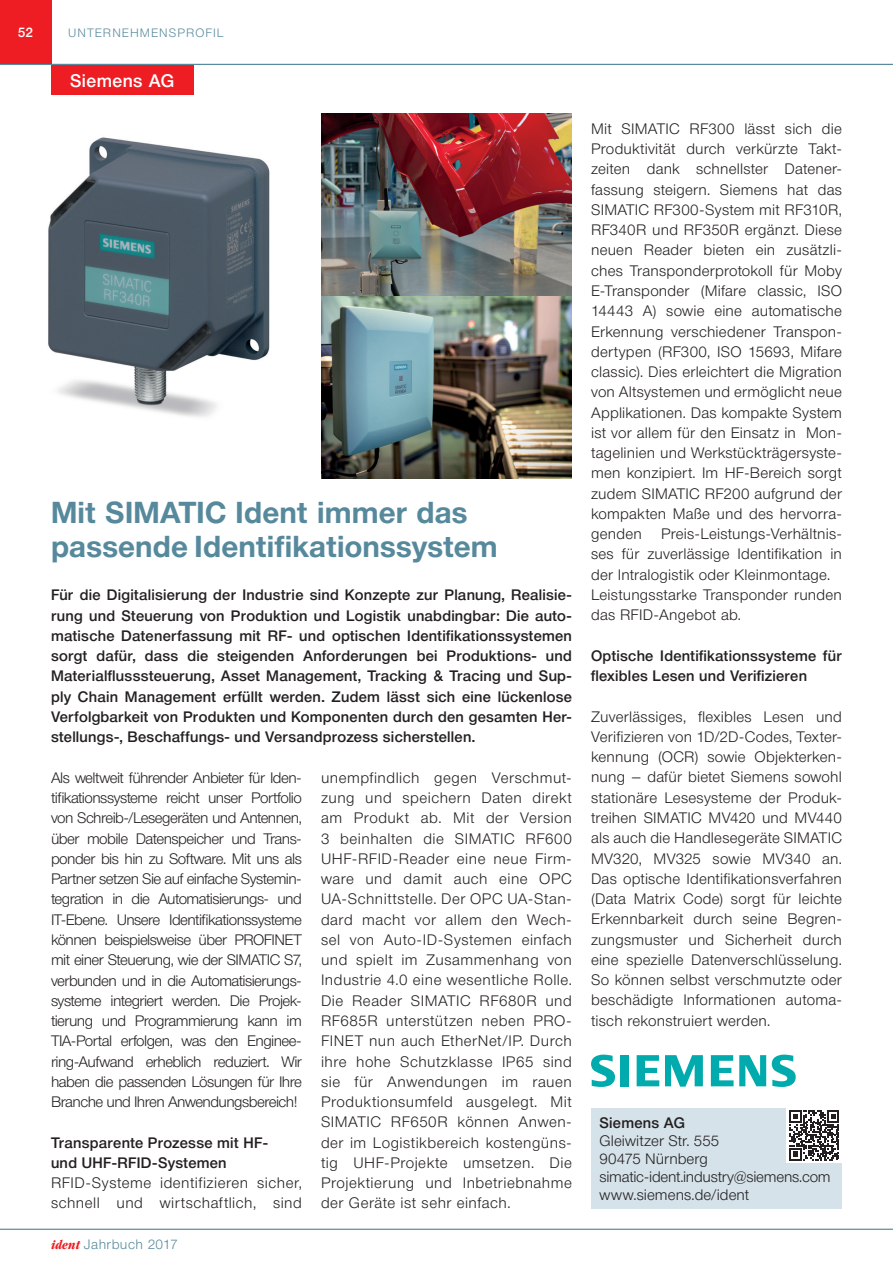
<style>
.page{position:relative;width:893px;height:1263px;background:#fff}
.page>*{position:absolute;margin:0;border:0;box-sizing:border-box;transform-origin:0 0}
.t1{font:700 30px/34.5px "Neue Helvetica BQ";letter-spacing:.005em;color:#57899d}
.t2{font:500 18px "Neue Helvetica BQ";letter-spacing:.025em;color:#fff}
.t3{font:300 15px/20.2px "Neue Helvetica BQ";letter-spacing:.015em;color:#231f20;text-align:justify}
.t4{font:500 15px/20.2px "Neue Helvetica BQ";letter-spacing:.015em;color:#231f20}
.t5{font:300 15px/20.2px "Neue Helvetica BQ";letter-spacing:.035em;color:#231f20}
.t6{font:300 13.5px "Neue Helvetica BQ";letter-spacing:.03em;color:#57899d}
.t7{font:500 13.5px "Neue Helvetica BQ";color:#fff}
.t8{font:300 12px "Neue Helvetica BQ";letter-spacing:.09em;color:#57899d}
.s1{font-family:"Garamond";font-weight:700;font-style:italic;font-stretch:condensed;color:#ee1d23}
</style>
<div class="page">
<hr style="left:0;top:1229px;width:893px;height:1px;background:#57899d">
<hr style="left:0;top:64px;width:893px;height:1px;background:#57899d">
<img style="left:48px;top:137px;width:222px;height:280px">
<div style="left:51px;top:65px;width:142px;height:30px;background:#ee1d23"></div>
<div style="left:591px;top:1108px;width:251px;height:100px;background:#d5e2e9"></div>
<svg style="left:591px;top:1054px;width:24px;height:33px"></svg>
<div style="left:620px;top:1055px;width:9px;height:31px;background:#00aaad"></div>
<svg style="left:637px;top:1055px;width:22px;height:31px"></svg>
<svg style="left:665px;top:1055px;width:38px;height:32px"></svg>
<svg style="left:711px;top:1055px;width:22px;height:31px"></svg>
<svg style="left:739px;top:1055px;width:27px;height:31px"></svg>
<svg style="left:772px;top:1054px;width:24px;height:33px"></svg>
<div style="left:787px;top:1108px;width:55px;height:55px;background:#fff"></div>
<svg style="left:789px;top:1110px;width:50px;height:50px"></svg>
<img style="left:321px;top:114px;width:251px;height:365px">
<div style="left:0;top:0;width:51px;height:64px;background:#ee1d23"></div>
<p class="t7" style="left:18px;top:24px;width:17px">52</p>
<p class="t8" style="left:68px;top:25px;width:157px">UNTERNEHMENSPROFIL</p>
<p class="t2" style="left:70px;top:69px;width:106px">Siemens AG</p>
<h1 class="t1" style="left:51px;top:495px;width:448px">Mit SIMATIC Ident immer das passende Identifikationssystem</h1>
<p class="t4" style="left:51px;top:585px;width:522px;text-align:justify">Für die Digitalisierung der Industrie sind Konzepte zur Planung, Realisie&shy;rung und Steuerung von Produktion und Logistik unabdingbar: Die auto&shy;matische Datenerfassung mit RF- und optischen Identifikationssystemen sorgt dafür, dass die steigenden Anforderungen bei Produktions- und Materialflusssteuerung, Asset Management, Tracking &amp; Tracing und Sup&shy;ply Chain Management erfüllt werden. Zudem lässt sich eine lückenlose Verfolgbarkeit von Produkten und Komponenten durch den gesamten Her&shy;stellungs-, Beschaffungs- und Versandprozess sicherstellen.</p>
<p class="t3" style="left:51px;top:767px;width:252px">Als weltweit führender Anbieter für Iden&shy;tifikationssysteme reicht unser Portfolio von Schreib-/Lesegeräten und Antennen, über mobile Datenspeicher und Trans&shy;ponder bis hin zu Software. Mit uns als Partner setzen Sie auf einfache Systemin&shy;tegration in die Automatisierungs- und IT-Ebene. Unsere Identifikationssysteme können beispielsweise über PROFINET mit einer Steuerung, wie der SIMATIC S7, verbunden und in die Automatisierungs&shy;systeme integriert werden. Die Projek&shy;tierung und Programmierung kann im TIA-Portal erfolgen, was den Enginee&shy;ring-Aufwand erheblich reduziert. Wir haben die passenden Lösungen für Ihre Branche und Ihren Anwendungsbereich!</p>
<p class="t4" style="left:51px;top:1132px;width:218px">Transparente Prozesse mit HF&shy;und UHF-RFID-Systemen</p>
<p class="t5" style="left:51px;top:1173px;width:252px">RFID-Systeme identifizieren sicher, schnell und wirtschaftlich, sind</p>
<p class="t6" style="left:51px;top:1236px;width:128px"><span class="s1">ident</span> Jahrbuch 2017</p>
<p class="t3" style="left:321px;top:767px;width:252px">unempfindlich gegen Verschmut&shy;zung und speichern Daten direkt am Produkt ab. Mit der Version 3 beinhalten die SIMATIC RF600<br>UHF-RFID-Reader eine neue Firm&shy;ware und damit auch eine OPC UA-Schnittstelle. Der OPC UA-Stan&shy;dard macht vor allem den Wech&shy;sel von Auto-ID-Systemen einfach und spielt im Zusammenhang von Industrie 4.0 eine wesentliche Rolle.<br>Die Reader SIMATIC RF680R und RF685R unterstützen neben PRO-FINET nun auch EtherNet/IP. Durch ihre hohe Schutzklasse IP65 sind sie für Anwendungen im rauen Produktionsumfeld ausgelegt. Mit SIMATIC RF650R können Anwen&shy;der im Logistikbereich kostengüns&shy;tig UHF-Projekte umsetzen. Die Projektierung und Inbetriebnahme der Geräte ist sehr einfach.</p>
<p class="t3" style="left:591px;top:118px;width:252px">Mit SIMATIC RF300 lässt sich die Produktivität durch verkürzte Takt&shy;zeiten dank schnellster Datener&shy;fassung steigern. Siemens hat das SIMATIC RF300-System mit RF310R, RF340R und RF350R ergänzt. Diese neuen Reader bieten ein zusätzli&shy;ches Transponderprotokoll für Moby E-Transponder (Mifare classic, ISO 14443 A) sowie eine automatische Erkennung verschiedener Transpon&shy;dertypen (RF300, ISO 15693, Mifare classic). Dies erleichtert die Migration von Altsystemen und ermöglicht neue Applikationen. Das kompakte System ist vor allem für den Einsatz in Mon&shy;tagelinien und Werkstückträgersyste&shy;men konzipiert. Im HF-Bereich sorgt zudem SIMATIC RF200 aufgrund der kompakten Maße und des hervorra&shy;genden</p>
<p class="t3" style="left:591px;top:524px;width:252px;text-align:left;text-indent:70px">Preis-Leistungs-Verhältnis&shy;ses für zuverlässige Identifikation in der Intralogistik oder Kleinmontage.<br>Leistungsstarke Transponder runden das RFID-Angebot ab.</p>
<p class="t4" style="left:591px;top:645px;width:252px">Optische Identifikationssysteme für flexibles Lesen und Verifizieren</p>
<p class="t3" style="left:591px;top:706px;width:252px">Zuverlässiges, flexibles Lesen und Verifizieren von 1D/2D-Codes, Texter&shy;kennung (OCR) sowie Objekterken&shy;nung – dafür bietet Siemens sowohl stationäre Lesesysteme der Produk&shy;treihen SIMATIC MV420 und MV440 als auch die Handlesegeräte SIMATIC MV320, MV325 sowie MV340 an.<br>Das optische Identifikationsverfahren (Data Matrix Code) sorgt für leichte Erkennbarkeit durch seine Begren&shy;zungsmuster und Sicherheit durch eine spezielle Datenverschlüsselung.<br>So können selbst verschmutzte oder beschädigte Informationen automa&shy;tisch rekonstruiert werden.</p>
<p class="t4" style="left:600px;top:1112px;width:87px">Siemens AG</p>
<p class="t3" style="left:600px;top:1132px;width:233px;line-height:18px;text-align:left">Gleiwitzer Str. 555<br>90475 Nürnberg simatic-ident.industry@siemens.com www.siemens.de/ident</p>
</div>
